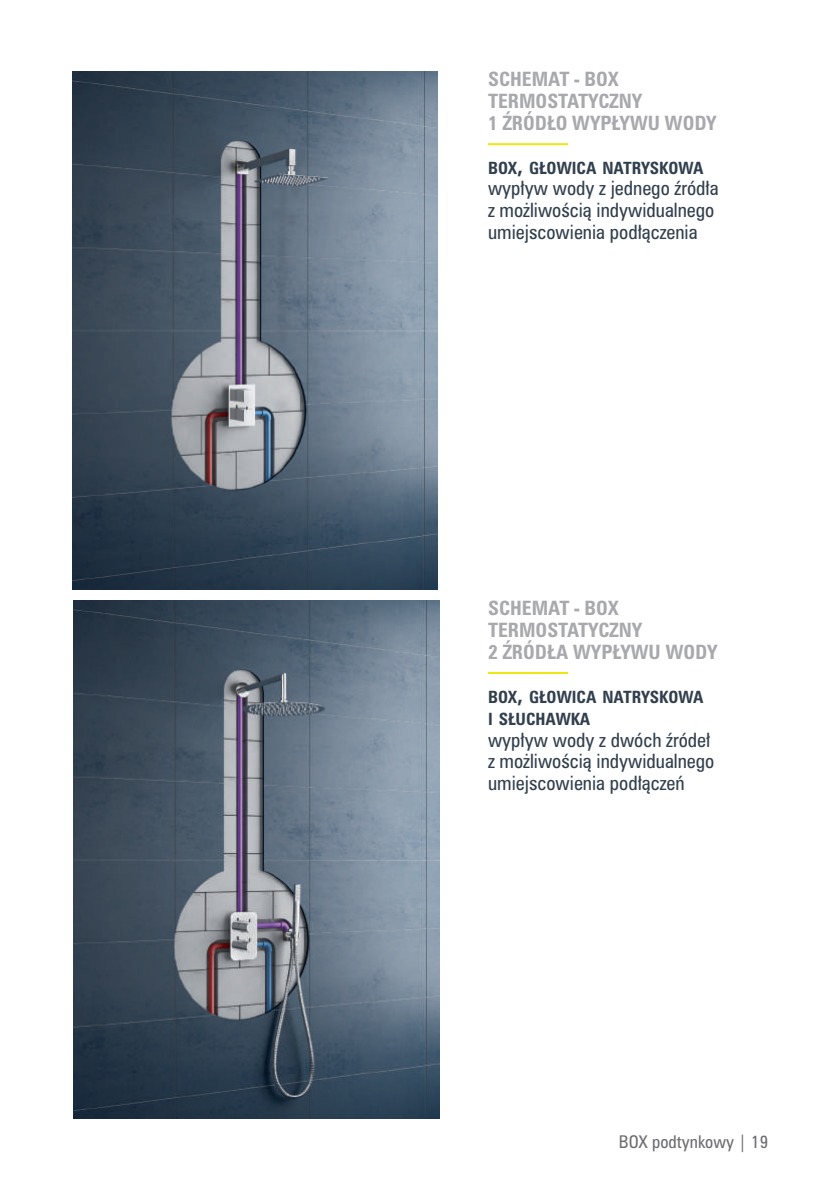
<style>
.page{position:relative;width:840px;height:1191px;background:#fff}
.page>*{position:absolute;margin:0;border:0;box-sizing:border-box;transform-origin:0 0}
.t1{font:18px/21.6px "Zurich Cn PL";color:#313f4d}
.t2{font:700 18px/22px "Zurich Cn PL";color:#a8a9ad}
.t3{font:16px "Zurich Cn PL";color:#6c6d70}
.t4{font:700 15.4px/22px "Zurich Cn PL";color:#313f4d}
.s1{font-size:22px}
</style>
<div class="page">
<img style="left:74px;top:601px;width:365px;height:518px">
<img style="left:72px;top:72px;width:365px;height:518px">
<hr style="left:488px;top:143px;width:80px;height:2px;background:#ece810">
<hr style="left:488px;top:672px;width:80px;height:2px;background:#ece810">
<p class="t2" style="left:488px;top:68px;width:230px">SCHEMAT - BOX<br>TERMOSTATYCZNY<br>1 ŹRÓDŁO WYPŁYWU WODY</p>
<p class="t4" style="left:488px;top:157px;width:217px">BOX<span class="s1">,</span> GŁOWICA NATRYSKOWA</p>
<p class="t1" style="left:488px;top:177px;width:232px">wypływ wody z jednego źródła z możliwością indywidualnego umiejscowienia podłączenia</p>
<p class="t2" style="left:488px;top:597px;width:231px">SCHEMAT - BOX<br>TERMOSTATYCZNY<br>2 ŹRÓDŁA WYPŁYWU WODY</p>
<p class="t4" style="left:488px;top:686px;width:217px">BOX<span class="s1">,</span> GŁOWICA NATRYSKOWA<br>I SŁUCHAWKA</p>
<p class="t1" style="left:488px;top:728px;width:228px">wypływ wody z dwóch źródeł z możliwością indywidualnego umiejscowienia podłączeń</p>
<p class="t3" style="left:618px;top:1131px;width:150px">BOX podtynkowy | 19</p>
</div>
